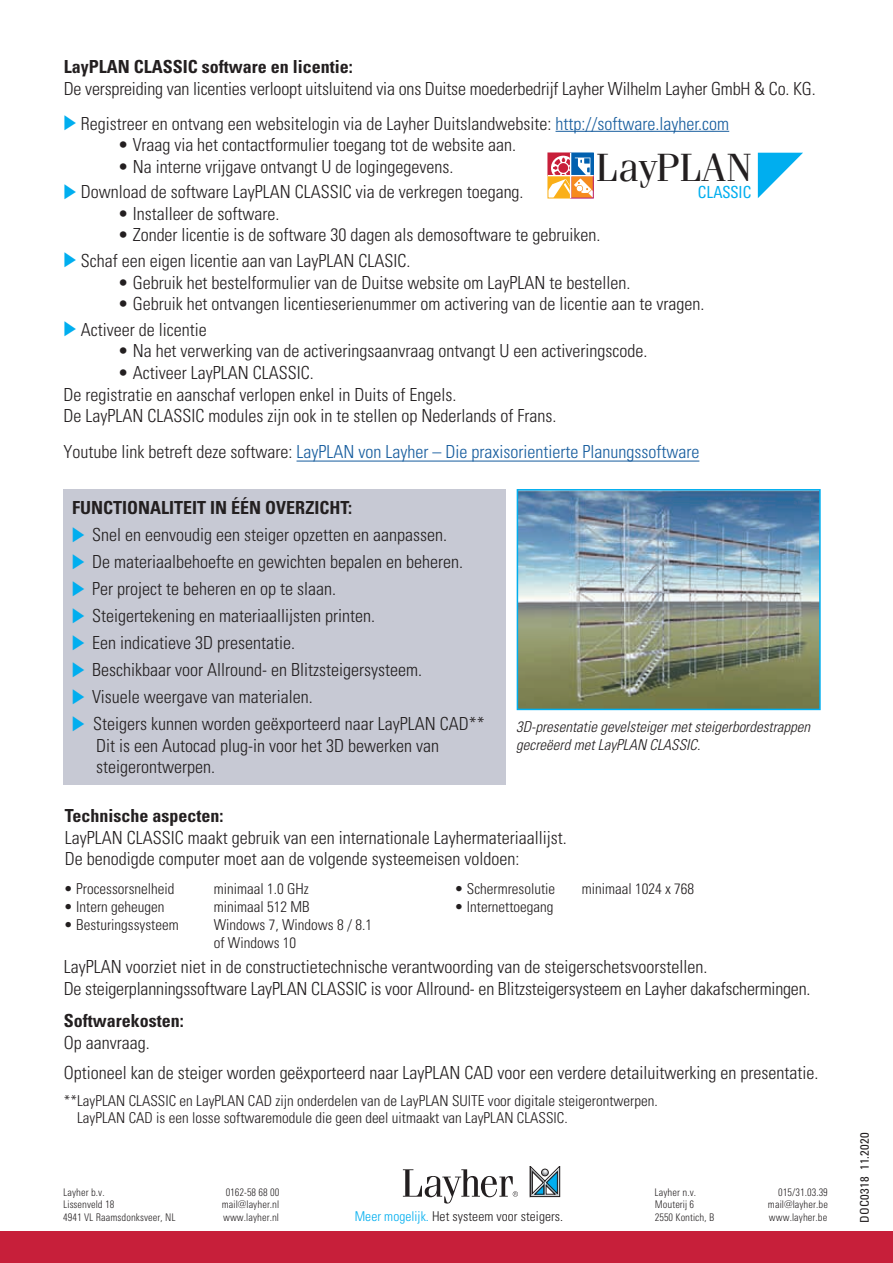
<style>
.page{position:relative;width:893px;height:1263px;background:#fff}
.page>*{position:absolute;margin:0;border:0;box-sizing:border-box;transform-origin:0 0}
.t1{font:39.3px "Fenice Pro ITC";color:#231f20}
.t2{font:300 condensed 18px/27px "Univers";color:#231f20}
.t3{font:300 condensed 18px "Univers";color:#175d9e}
.t4{font:700 condensed 18px "Univers";color:#231f20}
.t5{font:16.65px "Linotype Univers 420 Cn";color:#00aeef}
.t6{font:300 condensed 15px/17.2px "Univers";color:#231f20}
.t7{font:italic 300 condensed 15px/18px "Univers";color:#231f20}
.t8{font:300 condensed 13.5px "Univers";letter-spacing:.005em;color:#231f20}
.t9{font:condensed 12px "Univers";letter-spacing:.02em;color:#231f20;scale:1.05 1}
.t10{font:300 condensed 10.5px "LT Univers";letter-spacing:.005em;color:#231f20}
.s1{color:#175d9e}
.s2{color:#231f20}
.s3{font-weight:700}
.s4{color:#00aeef}
</style>
<div class="page">
<svg style="left:403px;top:1169px;width:115px;height:34px"></svg>
<svg style="left:530px;top:1166px;width:30px;height:31px"></svg>
<div style="left:0;top:1231px;width:893px;height:32px;background:#c71f3a"></div>
<hr style="left:556px;top:131px;width:173px;height:1px;background:#175d9e">
<hr style="left:296px;top:461px;width:403px;height:1px;background:#175d9e">
<div style="left:64px;top:489px;width:442px;height:295px;background:#c7c9d4"></div>
<img style="left:520px;top:492px;width:298px;height:215px">
<div style="left:517px;top:489px;width:304px;height:221px;border:2px solid #00aeef"></div>
<svg style="left:758px;top:153px;width:45px;height:45px"></svg>
<svg style="left:550px;top:155px;width:19px;height:1px"></svg>
<div style="left:548px;top:153px;width:23px;height:23px;border:1px solid #c81f3a"></div>
<div style="left:571px;top:153px;width:22px;height:22px;background:#0160af"></div>
<div style="left:571px;top:153px;width:23px;height:23px;border:1px solid #0160af"></div>
<svg style="left:548px;top:156px;width:46px;height:42px"></svg>
<div style="left:571px;top:175px;width:23px;height:23px;border:1px solid #b62175"></div>
<hr style="left:570px;top:153px;width:1px;height:45px;background:#fff">
<hr style="left:548px;top:175px;width:46px;height:1px;background:#fff">
<p class="t4" style="left:64px;top:56px;width:291px">LayPLAN CLASSIC software en licentie:</p>
<p class="t2" style="left:64px;top:71px;width:753px;line-height:34.5px">De verspreiding van licenties verloopt uitsluitend via ons Duitse moederbedrijf Layher Wilhelm Layher GmbH &amp; Co. KG.<br><sub>U</sub> Registreer en ontvang een websitelogin via de Layher Duitslandwebsite: <span class="s1">http://software.layher.com</span></p>
<p class="t2" style="left:118px;top:131px;width:400px">• Vraag via het contactformulier toegang tot de website aan.</p>
<p class="t2" style="left:64px;top:153px;width:461px;line-height:25.5px;text-indent:54px">• Na interne vrijgave ontvangt U de logingegevens.<br><sub>U</sub> Download de software LayPLAN CLASSIC via de verkregen toegang.</p>
<p class="t2" style="left:118px;top:200px;width:163px">• Installeer de software.</p>
<p class="t2" style="left:64px;top:222px;width:538px;line-height:25.5px;text-indent:54px">• Zonder licentie is de software 30 dagen als demosoftware te gebruiken.<br><sub>U</sub> Schaf een eigen licentie aan van LayPLAN CLASIC.</p>
<p class="t2" style="left:118px;top:268px;width:514px">• Gebruik het bestelformulier van de Duitse website om LayPLAN te bestellen.</p>
<p class="t2" style="left:64px;top:291px;width:642px;line-height:25.5px;text-indent:54px">• Gebruik het ontvangen licentieserienummer om activering van de licentie aan te vragen.<br><sub>U</sub> Activeer de licentie</p>
<p class="t2" style="left:118px;top:337px;width:531px">• Na het verwerking van de activeringsaanvraag ontvangt U een activeringscode.</p>
<p class="t2" style="left:64px;top:361px;width:494px;line-height:21.6px;text-indent:54px">• Activeer LayPLAN CLASSIC.<br>De registratie en aanschaf verlopen enkel in Duits of Engels.<br>De LayPLAN CLASSIC modules zijn ook in te stellen op Nederlands of Frans.</p>
<p class="t3" style="left:64px;top:441px;width:637px"><span class="s2">Youtube link betreft deze software:</span> LayPLAN von Layher – Die praxisorientierte Planungssoftware</p>
<h1 class="t1" style="left:596px;top:144px;width:157px">LayPLAN</h1>
<p class="t5" style="left:698px;top:182px;width:55px">CLASSIC</p>
<p class="t2" style="left:72px;top:494px;width:414px"><span class="s3">FUNCTIONALITEIT IN ÉÉN OVERZICHT:<br></span><sub>U</sub> Snel en eenvoudig een steiger opzetten en aanpassen.<br><sub>U</sub> De materiaalbehoefte en gewichten bepalen en beheren.<br><sub>U</sub> Per project te beheren en op te slaan.<br><sub>U</sub> Steigertekening en materiaallijsten printen.<br><sub>U</sub> Een indicatieve 3D presentatie.<br><sub>U</sub> Beschikbaar voor Allround- en Blitzsteigersysteem.<br><sub>U</sub> Visuele weergave van materialen.<br><sub>U</sub> Steigers kunnen worden geëxporteerd naar LayPLAN CAD**</p>
<p class="t2" style="left:96px;top:734px;width:344px;line-height:21.6px">Dit is een Autocad plug-in voor het 3D bewerken van steigerontwerpen.</p>
<p class="t7" style="left:516px;top:718px;width:296px">3D-presentatie gevelsteiger met steigerbordestrappen gecreëerd met LayPLAN CLASSIC.</p>
<p class="t4" style="left:65px;top:804px;width:160px">Technische aspecten:</p>
<p class="t2" style="left:65px;top:826px;width:503px;line-height:21.6px">LayPLAN CLASSIC maakt gebruik van een internationale Layhermateriaallijst.<br>De benodigde computer moet aan de volgende systeemeisen voldoen:</p>
<p class="t6" style="left:64px;top:880px;width:112px">• Processorsnelheid</p>
<p class="t6" style="left:214px;top:880px;width:96px">minimaal 1.0 GHz</p>
<p class="t6" style="left:64px;top:898px;width:102px">• Intern geheugen</p>
<p class="t6" style="left:214px;top:898px;width:97px">minimaal 512 MB</p>
<p class="t6" style="left:64px;top:916px;width:116px">• Besturingssysteem</p>
<p class="t6" style="left:214px;top:915px;width:160px;line-height:18px">Windows 7, Windows 8 / 8.1 of Windows 10</p>
<p class="t6" style="left:454px;top:880px;width:102px">• Schermresolutie</p>
<p class="t6" style="left:582px;top:880px;width:114px">minimaal 1024 x 768</p>
<p class="t6" style="left:454px;top:898px;width:101px">• Internettoegang</p>
<p class="t2" style="left:64px;top:955px;width:748px;line-height:21.6px">LayPLAN voorziet niet in de constructietechnische verantwoording van de steigerschetsvoorstellen.<br>De steigerplanningssoftware LayPLAN CLASSIC is voor Allround- en Blitzsteigersysteem en Layher dakafschermingen.</p>
<p class="t4" style="left:64px;top:1009px;width:122px">Softwarekosten:</p>
<p class="t2" style="left:64px;top:1027px;width:756px;line-height:30.6px">Op aanvraag.<br>Optioneel kan de steiger worden geëxporteerd naar LayPLAN CAD voor een verdere detailuitwerking en presentatie.</p>
<p class="t6" style="left:77px;top:1092px;width:582px;text-indent:-13px">**LayPLAN CLASSIC en LayPLAN CAD zijn onderdelen van de LayPLAN SUITE voor digitale steigerontwerpen.<br>LayPLAN CAD is een losse softwaremodule die geen deel uitmaakt van LayPLAN CLASSIC.</p>
<p class="t10" style="left:63px;top:1186px;width:43px">Layher b.v.</p>
<p class="t10" style="left:226px;top:1186px;width:55px">0162-58 68 00</p>
<p class="t10" style="left:63px;top:1198px;width:53px">Lissenveld 18</p>
<p class="t10" style="left:222px;top:1198px;width:59px">mail@layher.nl</p>
<p class="t10" style="left:63px;top:1211px;width:114px">4941 VL Raamsdonksveer, NL</p>
<p class="t10" style="left:223px;top:1211px;width:58px">www.layher.nl</p>
<p class="t10" style="left:655px;top:1186px;width:43px">Layher n.v.</p>
<p class="t10" style="left:778px;top:1186px;width:51px">015/31.03.39</p>
<p class="t10" style="left:655px;top:1198px;width:41px">Mouterij 6</p>
<p class="t10" style="left:768px;top:1198px;width:61px">mail@layher.be</p>
<p class="t8" style="left:355px;top:1208px;width:210px"><span class="s4">Meer mogelijk.</span> Het systeem voor steigers.</p>
<p class="t10" style="left:655px;top:1211px;width:61px">2550 Kontich, B</p>
<p class="t10" style="left:769px;top:1211px;width:60px">www.layher.be</p>
<p class="t9" style="left:857px;top:1223px;width:88px;rotate:-90deg">DOC0318 11.2020</p>
</div>
